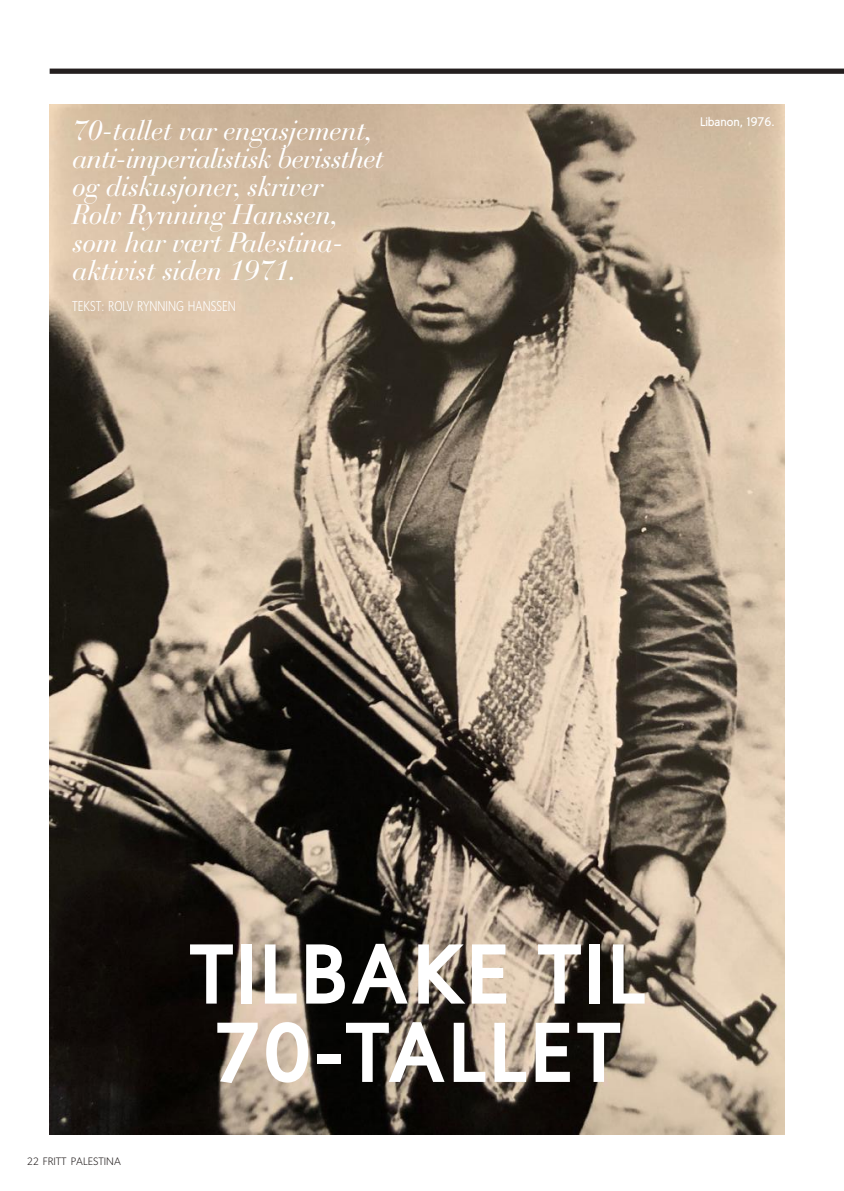
<style>
.page{position:relative;width:844px;height:1191px;background:#fff}
.page>*{position:absolute;margin:0;border:0;box-sizing:border-box;transform-origin:0 0}
.t1{font:900 83.3px/78.4px "Oslo";letter-spacing:.05em;color:#fff}
.t2{font:italic 28px/28px "Bauer Bodoni Std";letter-spacing:-.02em;color:#fff}
.t3{font:300 condensed 14px "Oslo";color:#fff}
.t4{font:700 12.25px "Oslo";color:#fff}
.t5{font:300 10.5px "Oslo";color:#241f1f}
</style>
<div class="page">
<div style="left:50px;top:69px;width:793px;height:5px;background:#241f1f"></div>
<img style="left:50px;top:104px;width:734px;height:1030px">
<p class="t2" style="left:72px;top:117px;width:313px">70-tallet var engasjement, anti-imperialistisk bevissthet og diskusjoner, skriver<br>Rolv Rynning Hanssen, som har vært Palestina&shy;aktivist siden 1971.</p>
<p class="t3" style="left:72px;top:298px;width:165px">TEKST: ROLV RYNNING HANSSEN</p>
<p class="t4" style="left:700px;top:115px;width:76px">Libanon, 1976.</p>
<p class="t5" style="left:27px;top:1155px;width:95px">22 FRITT PALESTINA</p>
<h1 class="t1" style="left:190px;top:936px;width:455px">TILBAKE TIL<br>70-TALLET</h1>
</div>
